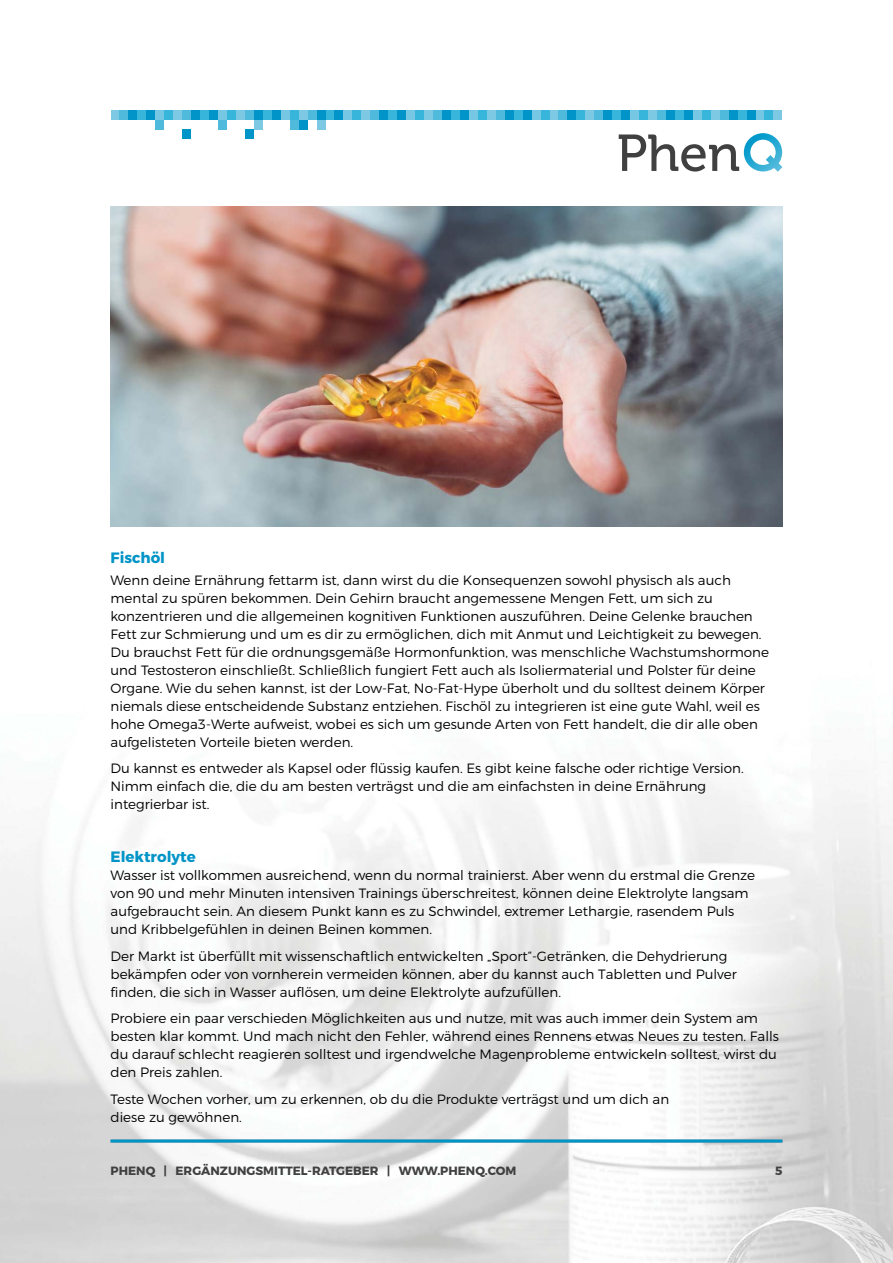
<style>
.page{position:relative;width:893px;height:1263px;background:#fff}
.page>*{position:absolute;margin:0;border:0;box-sizing:border-box;transform-origin:0 0}
.t1{font:700 15px "Montserrat";color:#0194c7}
.t2{font:300 13.5px/18px "Montserrat";color:#000}
.t3{font:700 12px "Montserrat";color:#404040}
</style>
<div class="page">
<img style="left:0;top:422px;width:893px;height:841px">
<img style="left:111px;top:206px;width:671px;height:320px">
<div style="left:111px;top:111px;width:9px;height:9px;background:#7dc9e3"></div>
<div style="left:120px;top:111px;width:8px;height:9px;background:#4fbadb"></div>
<div style="left:128px;top:111px;width:9px;height:9px;background:#0094c9"></div>
<div style="left:137px;top:111px;width:9px;height:9px;background:#38b5db"></div>
<div style="left:146px;top:111px;width:9px;height:9px;background:#0094c9"></div>
<div style="left:155px;top:111px;width:9px;height:9px;background:#75c7e3"></div>
<div style="left:164px;top:111px;width:9px;height:9px;background:#38b5db"></div>
<div style="left:173px;top:111px;width:9px;height:9px;background:#7dc9e3"></div>
<div style="left:182px;top:111px;width:9px;height:9px;background:#4fbadb"></div>
<div style="left:191px;top:111px;width:9px;height:9px;background:#0094c9"></div>
<div style="left:200px;top:111px;width:9px;height:9px;background:#38b5db"></div>
<div style="left:209px;top:111px;width:9px;height:9px;background:#0094c9"></div>
<div style="left:218px;top:111px;width:9px;height:9px;background:#75c7e3"></div>
<div style="left:227px;top:111px;width:9px;height:9px;background:#38b5db"></div>
<div style="left:236px;top:111px;width:9px;height:9px;background:#7dc9e3"></div>
<div style="left:245px;top:111px;width:9px;height:9px;background:#4fbadb"></div>
<div style="left:254px;top:111px;width:9px;height:9px;background:#0094c9"></div>
<div style="left:263px;top:111px;width:9px;height:9px;background:#38b5db"></div>
<div style="left:272px;top:111px;width:9px;height:9px;background:#0094c9"></div>
<div style="left:281px;top:111px;width:9px;height:9px;background:#75c7e3"></div>
<div style="left:290px;top:111px;width:9px;height:9px;background:#38b5db"></div>
<div style="left:299px;top:111px;width:9px;height:9px;background:#7dc9e3"></div>
<div style="left:308px;top:111px;width:9px;height:9px;background:#4fbadb"></div>
<div style="left:317px;top:111px;width:9px;height:9px;background:#0094c9"></div>
<div style="left:326px;top:111px;width:8px;height:9px;background:#38b5db"></div>
<div style="left:334px;top:111px;width:9px;height:9px;background:#0094c9"></div>
<div style="left:343px;top:111px;width:9px;height:9px;background:#75c7e3"></div>
<div style="left:352px;top:111px;width:9px;height:9px;background:#38b5db"></div>
<div style="left:361px;top:111px;width:9px;height:9px;background:#7dc9e3"></div>
<div style="left:370px;top:111px;width:9px;height:9px;background:#4fbadb"></div>
<div style="left:379px;top:111px;width:9px;height:9px;background:#0094c9"></div>
<div style="left:388px;top:111px;width:9px;height:9px;background:#38b5db"></div>
<div style="left:397px;top:111px;width:9px;height:9px;background:#0094c9"></div>
<div style="left:406px;top:111px;width:9px;height:9px;background:#75c7e3"></div>
<div style="left:415px;top:111px;width:9px;height:9px;background:#38b5db"></div>
<div style="left:424px;top:111px;width:9px;height:9px;background:#7dc9e3"></div>
<div style="left:433px;top:111px;width:9px;height:9px;background:#4fbadb"></div>
<div style="left:442px;top:111px;width:9px;height:9px;background:#0094c9"></div>
<div style="left:451px;top:111px;width:9px;height:9px;background:#38b5db"></div>
<div style="left:460px;top:111px;width:9px;height:9px;background:#0094c9"></div>
<div style="left:469px;top:111px;width:9px;height:9px;background:#75c7e3"></div>
<div style="left:478px;top:111px;width:9px;height:9px;background:#38b5db"></div>
<div style="left:487px;top:111px;width:9px;height:9px;background:#7dc9e3"></div>
<div style="left:496px;top:111px;width:9px;height:9px;background:#4fbadb"></div>
<div style="left:505px;top:111px;width:9px;height:9px;background:#0094c9"></div>
<div style="left:514px;top:111px;width:9px;height:9px;background:#38b5db"></div>
<div style="left:523px;top:111px;width:9px;height:9px;background:#0094c9"></div>
<div style="left:532px;top:111px;width:9px;height:9px;background:#75c7e3"></div>
<div style="left:541px;top:111px;width:8px;height:9px;background:#38b5db"></div>
<div style="left:549px;top:111px;width:9px;height:9px;background:#7dc9e3"></div>
<div style="left:558px;top:111px;width:9px;height:9px;background:#4fbadb"></div>
<div style="left:567px;top:111px;width:9px;height:9px;background:#0094c9"></div>
<div style="left:576px;top:111px;width:9px;height:9px;background:#38b5db"></div>
<div style="left:585px;top:111px;width:9px;height:9px;background:#7dc9e3"></div>
<div style="left:594px;top:111px;width:9px;height:9px;background:#4fbadb"></div>
<div style="left:603px;top:111px;width:9px;height:9px;background:#0094c9"></div>
<div style="left:612px;top:111px;width:9px;height:9px;background:#38b5db"></div>
<div style="left:621px;top:111px;width:9px;height:9px;background:#0094c9"></div>
<div style="left:630px;top:111px;width:9px;height:9px;background:#75c7e3"></div>
<div style="left:639px;top:111px;width:9px;height:9px;background:#38b5db"></div>
<div style="left:648px;top:111px;width:9px;height:9px;background:#7dc9e3"></div>
<div style="left:657px;top:111px;width:9px;height:9px;background:#4fbadb"></div>
<div style="left:666px;top:111px;width:9px;height:9px;background:#0094c9"></div>
<div style="left:675px;top:111px;width:9px;height:9px;background:#38b5db"></div>
<div style="left:684px;top:111px;width:9px;height:9px;background:#0094c9"></div>
<div style="left:693px;top:111px;width:9px;height:9px;background:#75c7e3"></div>
<div style="left:702px;top:111px;width:9px;height:9px;background:#38b5db"></div>
<div style="left:711px;top:111px;width:9px;height:9px;background:#7dc9e3"></div>
<div style="left:720px;top:111px;width:9px;height:9px;background:#4fbadb"></div>
<div style="left:729px;top:111px;width:9px;height:9px;background:#0094c9"></div>
<div style="left:738px;top:111px;width:9px;height:9px;background:#38b5db"></div>
<div style="left:747px;top:111px;width:8px;height:9px;background:#0094c9"></div>
<div style="left:755px;top:111px;width:9px;height:9px;background:#75c7e3"></div>
<div style="left:764px;top:111px;width:9px;height:9px;background:#38b5db"></div>
<div style="left:773px;top:111px;width:9px;height:9px;background:#7dc9e3"></div>
<div style="left:317px;top:120px;width:9px;height:9px;background:#7dc9e3"></div>
<div style="left:299px;top:120px;width:9px;height:9px;background:#0094c9"></div>
<div style="left:290px;top:120px;width:9px;height:9px;background:#4fbadb"></div>
<div style="left:245px;top:129px;width:9px;height:10px;background:#0094c9"></div>
<div style="left:254px;top:120px;width:9px;height:9px;background:#7dc9e3"></div>
<div style="left:218px;top:120px;width:9px;height:9px;background:#4fbadb"></div>
<div style="left:182px;top:129px;width:9px;height:10px;background:#0094c9"></div>
<div style="left:155px;top:120px;width:9px;height:9px;background:#4fbadb"></div>
<svg style="left:619px;top:133px;width:163px;height:39px"></svg>
<hr style="left:111px;top:1139px;width:671px;height:3px;background:#0194c7">
<p class="t1" style="left:111px;top:548px;width:56px">Fischöl</p>
<p class="t2" style="left:111px;top:571px;width:660px">Wenn deine Ernährung fettarm ist, dann wirst du die Konsequenzen sowohl physisch als auch mental zu spüren bekommen. Dein Gehirn braucht angemessene Mengen Fett, um sich zu konzentrieren und die allgemeinen kognitiven Funktionen auszuführen. Deine Gelenke brauchen Fett zur Schmierung und um es dir zu ermöglichen, dich mit Anmut und Leichtigkeit zu bewegen.<br>Du brauchst Fett für die ordnungsgemäße Hormonfunktion, was menschliche Wachstumshormone und Testosteron einschließt. Schließlich fungiert Fett auch als Isoliermaterial und Polster für deine Organe. Wie du sehen kannst, ist der Low-Fat, No-Fat-Hype überholt und du solltest deinem Körper niemals diese entscheidende Substanz entziehen. Fischöl zu integrieren ist eine gute Wahl, weil es hohe Omega3-Werte aufweist, wobei es sich um gesunde Arten von Fett handelt, die dir alle oben aufgelisteten Vorteile bieten werden.</p>
<p class="t2" style="left:111px;top:759px;width:635px">Du kannst es entweder als Kapsel oder flüssig kaufen. Es gibt keine falsche oder richtige Version.<br>Nimm einfach die, die du am besten verträgst und die am einfachsten in deine Ernährung integrierbar ist.</p>
<p class="t1" style="left:111px;top:848px;width:87px">Elektrolyte</p>
<p class="t2" style="left:111px;top:866px;width:646px">Wasser ist vollkommen ausreichend, wenn du normal trainierst. Aber wenn du erstmal die Grenze von 90 und mehr Minuten intensiven Trainings überschreitest, können deine Elektrolyte langsam aufgebraucht sein. An diesem Punkt kann es zu Schwindel, extremer Lethargie, rasendem Puls und Kribbelgefühlen in deinen Beinen kommen.</p>
<p class="t2" style="left:111px;top:947px;width:628px">Der Markt ist überfüllt mit wissenschaftlich entwickelten „Sport“-Getränken, die Dehydrierung bekämpfen oder von vornherein vermeiden können, aber du kannst auch Tabletten und Pulver finden, die sich in Wasser auflösen, um deine Elektrolyte aufzufüllen.</p>
<p class="t2" style="left:111px;top:1009px;width:670px">Probiere ein paar verschieden Möglichkeiten aus und nutze, mit was auch immer dein System am besten klar kommt. Und mach nicht den Fehler, während eines Rennens etwas Neues zu testen. Falls du darauf schlecht reagieren solltest und irgendwelche Magenprobleme entwickeln solltest, wirst du den Preis zahlen.</p>
<p class="t2" style="left:111px;top:1090px;width:560px">Teste Wochen vorher, um zu erkennen, ob du die Produkte verträgst und um dich an diese zu gewöhnen.</p>
<p class="t3" style="left:111px;top:1163px;width:407px">PHENQ | ERGÄNZUNGSMITTEL-RATGEBER | WWW.PHENQ.COM</p>
<p class="t3" style="left:775px;top:1163px;width:9px">5</p>
</div>
